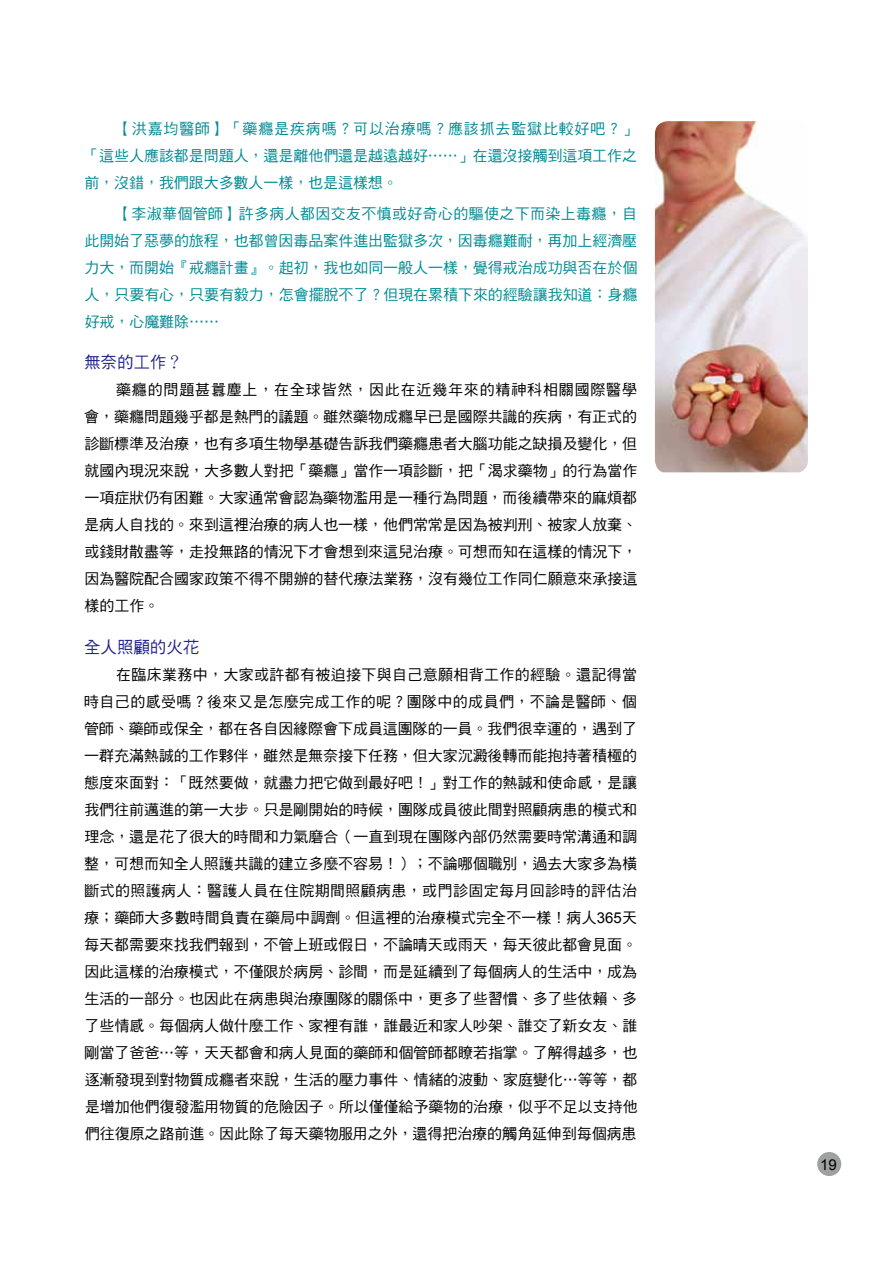
<style>
.page{position:relative;width:893px;height:1263px;background:#fff}
.page>*{position:absolute;margin:0;border:0;box-sizing:border-box;transform-origin:0 0}
.t1{font:16.5px "DF Hei Md HK BF";letter-spacing:-.005em;color:#1d2088}
.t2{font:15px/27px "DF Hei Std W5";letter-spacing:-.005em;color:#000;text-align:justify}
.t3{font:15px/27px "DF Hei Std W5";letter-spacing:-.005em;color:#008b93;text-align:justify}
.t4{font:15px "Arial";color:#000}
.s1{font-family:"DF Kai Shu SB Estd BF"}
.s2{font-family:"Arial"}
</style>
<div class="page">
<div style="left:817px;top:1152px;width:24px;height:24px;background:#9fa0a0;border-radius:50%"></div>
<img style="left:655px;top:121px;width:153px;height:351px">
<p class="t3" style="left:84px;top:115px;width:554px;text-indent:32px">【洪嘉均醫師】「藥癮是疾病嗎？可以治療嗎？應該抓去監獄比較好吧？」「這些人應該都是問題人，還是離他們還是越遠越好……」在還沒接觸到這項工作之前，沒錯，我們跟大多數人一樣，也是這樣想。</p>
<p class="t3" style="left:84px;top:200px;width:555px;text-indent:32px">【李淑華個管師】許多病人都因交友不慎或好奇心的驅使之下而染上毒癮，自此開始了惡夢的旅程，也都曾因毒品案件進出監獄多次，因毒癮難耐，再加上經濟壓力大，而開始『戒癮計畫』。起初，我也如同一般人一樣，覺得戒治成功與否在於個人，只要有心，只要有毅力，怎會擺脫不了？但現在累積下來的經驗讓我知道：身癮好戒，心魔難除……</p>
<p class="t1" style="left:84px;top:354px;width:100px">無奈的工作<span class="s1">？</span></p>
<p class="t2" style="left:84px;top:376px;width:555px;text-indent:32px">藥癮的問題甚囂塵上，在全球皆然，因此在近幾年來的精神科相關國際醫學會，藥癮問題幾乎都是熱門的議題。雖然藥物成癮早已是國際共識的疾病，有正式的診斷標準及治療，也有多項生物學基礎告訴我們藥癮患者大腦功能之缺損及變化，但就國內現況來說，大多數人對把「藥癮」當作一項診斷，把「渴求藥物」的行為當作一項症狀仍有困難。大家通常會認為藥物濫用是一種行為問題，而後續帶來的麻煩都是病人自找的。來到這裡治療的病人也一樣，他們常常是因為被判刑、被家人放棄、或錢財散盡等，走投無路的情況下才會想到來這兒治療。可想而知在這樣的情況下，因為醫院配合國家政策不得不開辦的替代療法業務，沒有幾位工作同仁願意來承接這樣的工作。</p>
<p class="t1" style="left:84px;top:638px;width:117px">全人照顧的火花</p>
<p class="t2" style="left:84px;top:660px;width:555px;text-indent:32px">在臨床業務中，大家或許都有被迫接下與自己意願相背工作的經驗。還記得當時自己的感受嗎？後來又是怎麼完成工作的呢？團隊中的成員們，不論是醫師、個管師、藥師或保全，都在各自因緣際會下成員這團隊的一員。我們很幸運的，遇到了一群充滿熱誠的工作夥伴，雖然是無奈接下任務，但大家沉澱後轉而能抱持著積極的態度來面對：「既然要做，就盡力把它做到最好吧！」對工作的熱誠和使命感，是讓我們往前邁進的第一大步。只是剛開始的時候，團隊成員彼此間對照顧病患的模式和理念，還是花了很大的時間和力氣磨合（一直到現在團隊內部仍然需要時常溝通和調整，可想而知全人照護共識的建立多麼不容易！）；不論哪個職別，過去大家多為橫斷式的照護病人：醫護人員在住院期間照顧病患，或門診固定每月回診時的評估治療；藥師大多數時間負責在藥局中調劑。但這裡的治療模式完全不一樣！病人<span class="s2">365</span>天每天都需要來找我們報到，不管上班或假日，不論晴天或雨天，每天彼此都會見面。因此這樣的治療模式，不僅限於病房、診間，而是延續到了每個病人的生活中，成為生活的一部分。也因此在病患與治療團隊的關係中，更多了些習慣、多了些依賴、多了些情感。每個病人做什麼工作、家裡有誰，誰最近和家人吵架、誰交了新女友、誰剛當了爸爸…等，天天都會和病人見面的藥師和個管師都瞭若指掌。了解得越多，也逐漸發現到對物質成癮者來說，生活的壓力事件、情緒的波動、家庭變化…等等，都是增加他們復發濫用物質的危險因子。所以僅僅給予藥物的治療，似乎不足以支持他們往復原之路前進。因此除了每天藥物服用之外，還得把治療的觸角延伸到每個病患</p>
<p class="t4" style="left:820px;top:1155px;width:18px">19</p>
</div>
